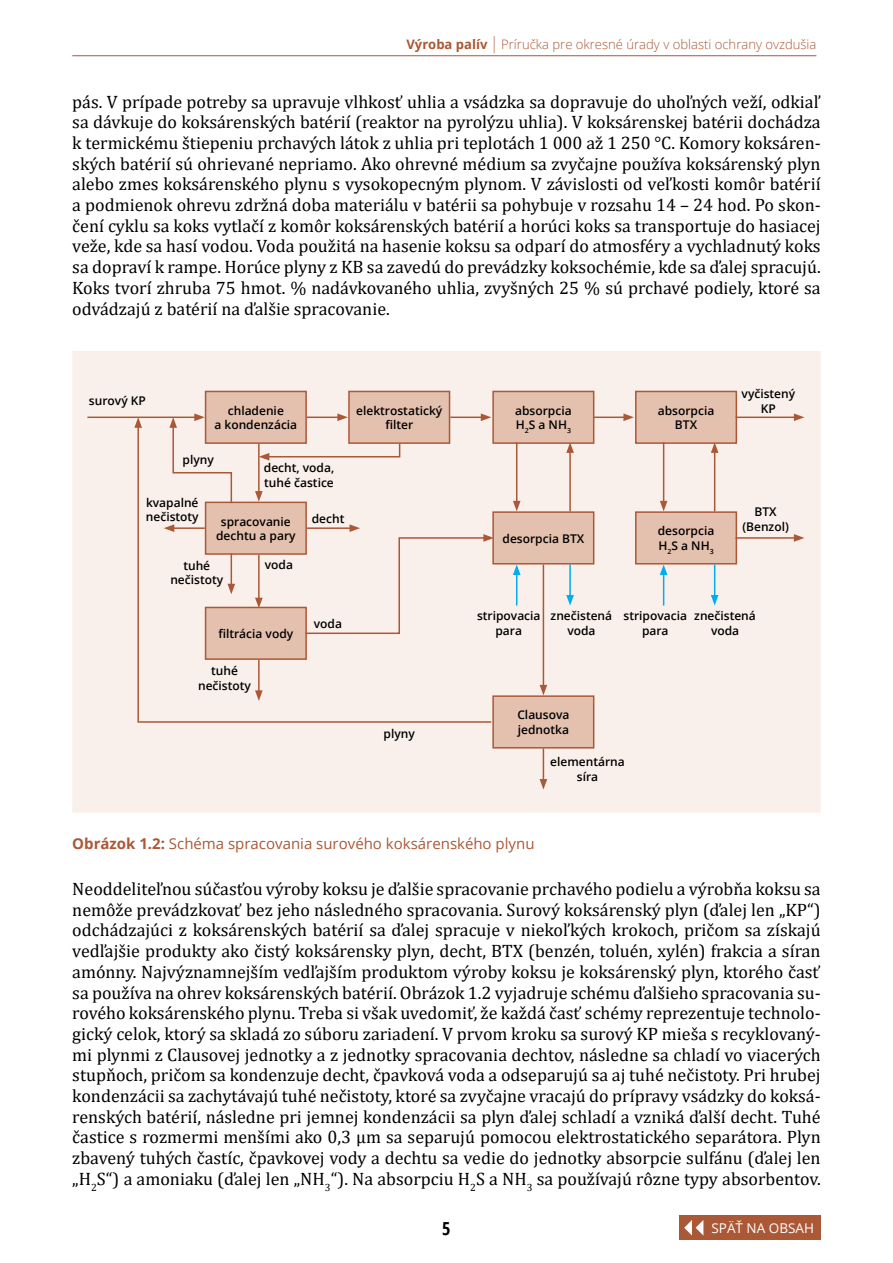
<style>
.page{position:relative;width:893px;height:1263px;background:#fff}
.page>*{position:absolute;margin:0;border:0;box-sizing:border-box;transform-origin:0 0}
.Prvý_odstavec{font:18px/20.7px "Cambria";color:#000;text-align:justify}
.t1{font:700 condensed 18px "Open Sans";color:#000}
.obr{font:15px "Open Sans";color:#ab5836}
.t2{font:13.5px "Open Sans";color:#fff}
.t3{font:300 13.05px "Open Sans";color:#ab5836}
.t4{font:600 12px/14.4px "Open Sans";color:#000;text-align:center}
.s1{font-weight:700}
.s2{font-size:16.95px}
</style>
<div class="page">
<hr style="left:72px;top:55px;width:744px;height:1px;background:#ab5836">
<div style="left:679px;top:1215px;width:142px;height:25px;background:#ab5836"></div>
<svg style="left:684px;top:1220px;width:19px;height:15px"></svg>
<svg style="left:72px;top:351px;width:749px;height:462px;background:#f4e6de"></svg>
<p class="t3" style="left:406px;top:36px;width:411px"><span class="s1">Výroba palív</span> <span class="s2">|</span> Príručka pre okresné úrady v oblasti ochrany ovzdušia</p>
<p class="Prvý_odstavec" style="left:72px;top:91px;width:750px">pás. V prípade potreby sa upravuje vlhkosť uhlia a vsádzka sa dopravuje do uhoľných veží, odkiaľ sa dávkuje do koksárenských batérií (reaktor na pyrolýzu uhlia). V koksárenskej batérii dochádza k termickému štiepeniu prchavých látok z uhlia pri teplotách 1 000 až 1 250 °C. Komory koksáren&shy;ských batérií sú ohrievané nepriamo. Ako ohrevné médium sa zvyčajne používa koksárenský plyn alebo zmes koksárenského plynu s vysokopecným plynom. V závislosti od veľkosti komôr batérií a podmienok ohrevu zdržná doba materiálu v batérii sa pohybuje v rozsahu 14 – 24 hod. Po skon&shy;čení cyklu sa koks vytlačí z komôr koksárenských batérií a horúci koks sa transportuje do hasiacej veže, kde sa hasí vodou. Voda použitá na hasenie koksu sa odparí do atmosféry a vychladnutý koks sa dopraví k rampe. Horúce plyny z KB sa zavedú do prevádzky koksochémie, kde sa ďalej spracujú.<br>Koks tvorí zhruba 75 hmot. % nadávkovaného uhlia, zvyšných 25 % sú prchavé podiely, ktoré sa odvádzajú z batérií na ďalšie spracovanie.</p>
<p class="t4" style="left:89px;top:393px;width:58px">surový KP</p>
<p class="t4" style="left:214px;top:403px;width:84px">chladenie<br>a kondenzácia</p>
<p class="t4" style="left:183px;top:452px;width:33px">plyny</p>
<p class="t4" style="left:146px;top:495px;width:54px;text-align:left">kvapalné nečistoty</p>
<p class="t4" style="left:170px;top:558px;width:54px">tuhé nečistoty</p>
<p class="t4" style="left:264px;top:461px;width:72px;text-align:left">decht, voda, tuhé častice</p>
<p class="t4" style="left:312px;top:511px;width:34px">decht</p>
<p class="t4" style="left:216px;top:514px;width:81px">spracovanie dechtu a pary</p>
<p class="t4" style="left:265px;top:557px;width:30px">voda</p>
<p class="t4" style="left:218px;top:626px;width:76px">filtrácia vody</p>
<p class="t4" style="left:198px;top:663px;width:54px">tuhé nečistoty</p>
<p class="t4" style="left:314px;top:616px;width:30px">voda</p>
<p class="t4" style="left:356px;top:403px;width:88px">elektrostatický filter</p>
<p class="t4" style="left:515px;top:403px;width:58px;text-align:left">absorpcia<br>H<sub>2</sub>S a NH<sub>3</sub></p>
<p class="t4" style="left:658px;top:403px;width:58px">absorpcia<br>BTX</p>
<p class="t4" style="left:742px;top:386px;width:55px">vyčistený<br>KP</p>
<p class="t4" style="left:502px;top:531px;width:83px">desorpcia BTX</p>
<p class="t4" style="left:658px;top:523px;width:58px;text-align:left">desorpcia<br>H<sub>2</sub>S a NH<sub>3</sub></p>
<p class="t4" style="left:742px;top:505px;width:48px">BTX (Benzol)</p>
<p class="t4" style="left:384px;top:726px;width:33px">plyny</p>
<p class="t4" style="left:551px;top:609px;width:63px">znečistená voda</p>
<p class="t4" style="left:694px;top:609px;width:63px">znečistená voda</p>
<p class="t4" style="left:477px;top:609px;width:65px">stripovacia para</p>
<p class="t4" style="left:624px;top:609px;width:65px">stripovacia para</p>
<p class="t4" style="left:517px;top:707px;width:54px;text-align:left">Clausova jednotka</p>
<p class="t4" style="left:550px;top:755px;width:76px">elementárna síra</p>
<p class="obr" style="left:72px;top:833px;width:464px"><span class="s1">Obrázok 1.2:</span> Schéma spracovania surového koksárenského plynu</p>
<p class="Prvý_odstavec" style="left:72px;top:878px;width:750px">Neoddeliteľnou súčasťou výroby koksu je ďalšie spracovanie prchavého podielu a výrobňa koksu sa nemôže prevádzkovať bez jeho následného spracovania. Surový koksárenský plyn (ďalej len „KP“) odchádzajúci z koksárenských batérií sa ďalej spracuje v niekoľkých krokoch, pričom sa získajú vedľajšie produkty ako čistý koksárensky plyn, decht, BTX (benzén, toluén, xylén) frakcia a síran amónny. Najvýznamnejším vedľajším produktom výroby koksu je koksárenský plyn, ktorého časť sa používa na ohrev koksárenských batérií. Obrázok 1.2 vyjadruje schému ďalšieho spracovania su&shy;rového koksárenského plynu. Treba si však uvedomiť, že každá časť schémy reprezentuje technolo&shy;gický celok, ktorý sa skladá zo súboru zariadení. V prvom kroku sa surový KP mieša s recyklovaný&shy;mi plynmi z Clausovej jednotky a z jednotky spracovania dechtov, následne sa chladí vo viacerých stupňoch, pričom sa kondenzuje decht, čpavková voda a odseparujú sa aj tuhé nečistoty. Pri hrubej kondenzácii sa zachytávajú tuhé nečistoty, ktoré sa zvyčajne vracajú do prípravy vsádzky do koksá&shy;renských batérií, následne pri jemnej kondenzácii sa plyn ďalej schladí a vzniká ďalší decht. Tuhé častice s rozmermi menšími ako 0,3 µm sa separujú pomocou elektrostatického separátora. Plyn zbavený tuhých častíc, čpavkovej vody a dechtu sa vedie do jednotky absorpcie sulfánu (ďalej len „H<sub>2</sub>S“) a amoniaku (ďalej len „NH<sub>3</sub>“). Na absorpciu H<sub>2</sub>S a NH<sub>3</sub> sa používajú rôzne typy absorbentov.</p>
<p class="t1" style="left:442px;top:1216px;width:10px">5</p>
<p class="t2" style="left:711px;top:1219px;width:104px">SPÄŤ NA OBSAH</p>
</div>
